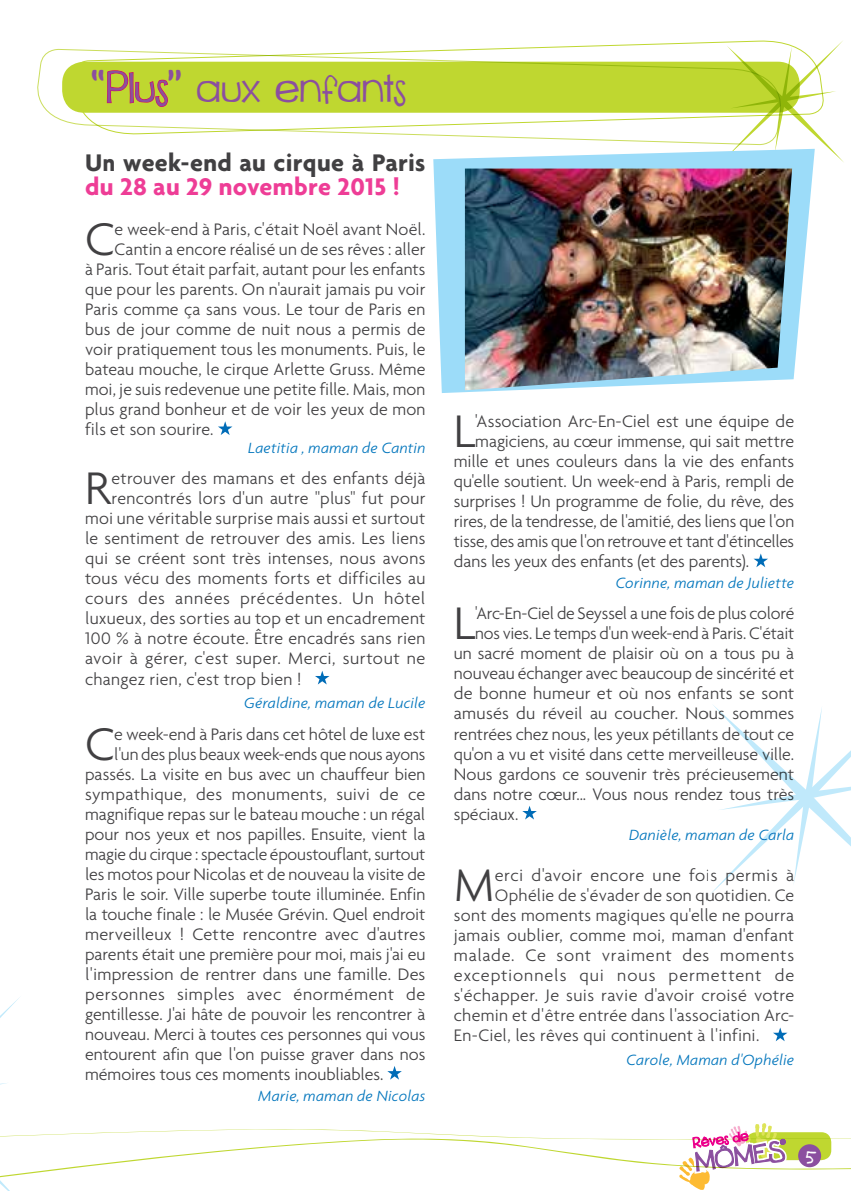
<style>
.page{position:relative;width:851px;height:1191px;background:#fff}
.page>*{position:absolute;margin:0;border:0;box-sizing:border-box;transform-origin:0 0}
.t1{font:300 49.4px "Agenda";color:#414042}
.t2{font:44px "kitsu";letter-spacing:-.005em;color:#8b4f9f}
.t3{font:700 26px "Agenda";letter-spacing:.01em;color:#414042}
.t4{font:700 26px "Agenda";letter-spacing:.015em;color:#ee3d96}
.t5{font:22px "Providence Sans";color:#fff}
.t6{font:300 18px "Agenda";color:#414042}
.t7{font:300 18px "Agenda";letter-spacing:.02em;color:#414042}
.t8{font:300 18px "Agenda";letter-spacing:.025em;color:#414042}
.t9{font:300 18px "Agenda";letter-spacing:.04em;color:#414042}
.t10{font:300 18px "Agenda";letter-spacing:.03em;color:#414042}
.t11{font:300 18px "Agenda";letter-spacing:.05em;color:#414042}
.t12{font:italic 300 16px "Agenda";letter-spacing:.015em;color:#0075bc}
</style>
<div class="page">
<svg style="left:510px;top:41px;width:214px;height:7px"></svg>
<svg style="left:37px;top:48px;width:687px;height:96px"></svg>
<svg style="left:724px;top:40px;width:120px;height:122px"></svg>
<svg style="left:106px;top:70px;width:96px;height:38px;background:#c2ba36"></svg>
<svg style="left:218px;top:421px;width:14px;height:14px"></svg>
<svg style="left:315px;top:671px;width:14px;height:13px"></svg>
<svg style="left:753px;top:553px;width:15px;height:14px"></svg>
<svg style="left:522px;top:806px;width:14px;height:13px"></svg>
<svg style="left:433px;top:149px;width:381px;height:244px;fill:#9cdcf9"></svg>
<img style="left:465px;top:169px;width:327px;height:221px">
<svg style="left:710px;top:705px;width:140px;height:189px"></svg>
<svg style="left:0;top:997px;width:850px;height:194px"></svg>
<h2 class="t2" style="left:90px;top:64px;width:317px">“Plus” aux enfants</h2>
<h3 class="t3" style="left:85px;top:146px;width:342px">Un week-end au cirque à Paris</h3>
<h3 class="t4" style="left:85px;top:170px;width:316px">du 28 au 29 novembre 2015 !</h3>
<h1 class="t1" style="left:85px;top:210px;width:31px">C</h1>
<p class="t6" style="left:115px;top:219px;width:312px">e week-end à Paris, c'était Noël avant Noël.</p>
<p class="t6" style="left:115px;top:239px;width:312px">Cantin a encore réalisé un de ses rêves : aller</p>
<p class="t6" style="left:85px;top:259px;width:342px">à Paris. Tout était parfait, autant pour les enfants</p>
<p class="t6" style="left:85px;top:279px;width:342px">que pour les parents. On n'aurait jamais pu voir</p>
<p class="t6" style="left:85px;top:299px;width:342px">Paris comme ça sans vous. Le tour de Paris en</p>
<p class="t6" style="left:85px;top:319px;width:342px">bus de jour comme de nuit nous a permis de</p>
<p class="t6" style="left:85px;top:339px;width:342px">voir pratiquement tous les monuments. Puis, le</p>
<p class="t6" style="left:85px;top:359px;width:342px">bateau mouche, le cirque Arlette Gruss. Même</p>
<p class="t6" style="left:85px;top:379px;width:342px">moi, je suis redevenue une petite fille. Mais, mon</p>
<p class="t6" style="left:85px;top:399px;width:342px">plus grand bonheur et de voir les yeux de mon</p>
<p class="t6" style="left:85px;top:419px;width:130px">fils et son sourire.</p>
<p class="t12" style="left:248px;top:438px;width:179px">Laetitia , maman de Cantin</p>
<h1 class="t1" style="left:85px;top:459px;width:28px">R</h1>
<p class="t7" style="left:112px;top:468px;width:315px">etrouver des mamans et des enfants déjà</p>
<p class="t6" style="left:112px;top:488px;width:315px">rencontrés lors d'un autre "plus" fut pour</p>
<p class="t6" style="left:85px;top:508px;width:342px">moi une véritable surprise mais aussi et surtout</p>
<p class="t6" style="left:85px;top:528px;width:342px">le sentiment de retrouver des amis. Les liens</p>
<p class="t6" style="left:85px;top:548px;width:342px">qui se créent sont très intenses, nous avons</p>
<p class="t6" style="left:85px;top:568px;width:342px">tous vécu des moments forts et difficiles au</p>
<p class="t9" style="left:85px;top:588px;width:342px">cours des années précédentes. Un hôtel</p>
<p class="t7" style="left:85px;top:608px;width:342px">luxueux, des sorties au top et un encadrement</p>
<p class="t7" style="left:85px;top:628px;width:342px">100 % à notre écoute. Être encadrés sans rien</p>
<p class="t8" style="left:85px;top:648px;width:342px">avoir à gérer, c'est super. Merci, surtout ne</p>
<p class="t6" style="left:85px;top:668px;width:218px">changez rien, c'est trop bien !</p>
<p class="t12" style="left:244px;top:693px;width:183px">Géraldine, maman de Lucile</p>
<h1 class="t1" style="left:85px;top:714px;width:31px">C</h1>
<p class="t6" style="left:114px;top:723px;width:313px">e week-end à Paris dans cet hôtel de luxe est</p>
<p class="t6" style="left:114px;top:743px;width:313px">l'un des plus beaux week-ends que nous ayons</p>
<p class="t6" style="left:85px;top:763px;width:342px">passés. La visite en bus avec un chauffeur bien</p>
<p class="t7" style="left:85px;top:783px;width:342px">sympathique, des monuments, suivi de ce</p>
<p class="t6" style="left:85px;top:803px;width:342px">magnifique repas sur le bateau mouche : un régal</p>
<p class="t6" style="left:85px;top:823px;width:342px">pour nos yeux et nos papilles. Ensuite, vient la</p>
<p class="t6" style="left:85px;top:843px;width:342px">magie du cirque : spectacle époustouflant, surtout</p>
<p class="t6" style="left:85px;top:863px;width:342px">les motos pour Nicolas et de nouveau la visite de</p>
<p class="t6" style="left:85px;top:883px;width:342px">Paris le soir. Ville superbe toute illuminée. Enfin</p>
<p class="t6" style="left:85px;top:903px;width:342px">la touche finale : le Musée Grévin. Quel endroit</p>
<p class="t6" style="left:85px;top:923px;width:342px">merveilleux ! Cette rencontre avec d'autres</p>
<p class="t6" style="left:85px;top:943px;width:342px">parents était une première pour moi, mais j'ai eu</p>
<p class="t6" style="left:85px;top:963px;width:342px">l'impression de rentrer dans une famille. Des</p>
<p class="t10" style="left:85px;top:983px;width:342px">personnes simples avec énormément de</p>
<p class="t6" style="left:85px;top:1003px;width:342px">gentillesse. J'ai hâte de pouvoir les rencontrer à</p>
<p class="t6" style="left:85px;top:1023px;width:342px">nouveau. Merci à toutes ces personnes qui vous</p>
<p class="t6" style="left:85px;top:1043px;width:342px">entourent afin que l'on puisse graver dans nos</p>
<p class="t6" style="left:85px;top:1063px;width:300px">mémoires tous ces moments inoubliables.</p>
<p class="t12" style="left:258px;top:1086px;width:169px">Marie, maman de Nicolas</p>
<h1 class="t1" style="left:454px;top:402px;width:23px">L</h1>
<p class="t6" style="left:475px;top:411px;width:320px">'Association Arc-En-Ciel est une équipe de</p>
<p class="t6" style="left:475px;top:431px;width:320px">magiciens, au cœur immense, qui sait mettre</p>
<p class="t6" style="left:454px;top:451px;width:342px">mille et unes couleurs dans la vie des enfants</p>
<p class="t6" style="left:454px;top:471px;width:342px">qu'elle soutient. Un week-end à Paris, rempli de</p>
<p class="t6" style="left:454px;top:491px;width:342px">surprises ! Un programme de folie, du rêve, des</p>
<p class="t6" style="left:454px;top:511px;width:342px">rires, de la tendresse, de l'amitié, des liens que l'on</p>
<p class="t6" style="left:454px;top:531px;width:342px">tisse, des amis que l'on retrouve et tant d'étincelles</p>
<p class="t6" style="left:454px;top:551px;width:297px">dans les yeux des enfants (et des parents).</p>
<p class="t12" style="left:615px;top:573px;width:180px">Corinne, maman de Juliette</p>
<h1 class="t1" style="left:454px;top:594px;width:23px">L</h1>
<p class="t6" style="left:475px;top:603px;width:320px">'Arc-En-Ciel de Seyssel a une fois de plus coloré</p>
<p class="t6" style="left:475px;top:623px;width:320px">nos vies. Le temps d'un week-end à Paris. C'était</p>
<p class="t6" style="left:454px;top:643px;width:342px">un sacré moment de plaisir où on a tous pu à</p>
<p class="t6" style="left:454px;top:663px;width:342px">nouveau échanger avec beaucoup de sincérité et</p>
<p class="t6" style="left:454px;top:683px;width:342px">de bonne humeur et où nos enfants se sont</p>
<p class="t6" style="left:454px;top:703px;width:342px">amusés du réveil au coucher. Nous sommes</p>
<p class="t6" style="left:454px;top:723px;width:342px">rentrées chez nous, les yeux pétillants de tout ce</p>
<p class="t6" style="left:454px;top:743px;width:342px">qu'on a vu et visité dans cette merveilleuse ville.</p>
<p class="t6" style="left:454px;top:763px;width:342px">Nous gardons ce souvenir très précieusement</p>
<p class="t6" style="left:454px;top:783px;width:342px">dans notre cœur... Vous nous rendez tous très</p>
<p class="t6" style="left:454px;top:803px;width:66px">spéciaux.</p>
<p class="t12" style="left:629px;top:826px;width:167px">Danièle, maman de Carla</p>
<h1 class="t1" style="left:454px;top:856px;width:42px">M</h1>
<p class="t8" style="left:495px;top:865px;width:301px">erci d'avoir encore une fois permis à</p>
<p class="t6" style="left:495px;top:885px;width:301px">Ophélie de s'évader de son quotidien. Ce</p>
<p class="t7" style="left:454px;top:905px;width:342px">sont des moments magiques qu'elle ne pourra</p>
<p class="t7" style="left:454px;top:925px;width:342px">jamais oublier, comme moi, maman d'enfant</p>
<p class="t9" style="left:454px;top:945px;width:342px">malade. Ce sont vraiment des moments</p>
<p class="t11" style="left:454px;top:965px;width:342px">exceptionnels qui nous permettent de</p>
<p class="t7" style="left:454px;top:985px;width:342px">s'échapper. Je suis ravie d'avoir croisé votre</p>
<p class="t6" style="left:454px;top:1005px;width:342px">chemin et d'être entrée dans l'association Arc-</p>
<p class="t6" style="left:454px;top:1025px;width:307px">En-Ciel, les rêves qui continuent à l'infini.</p>
<p class="t12" style="left:626px;top:1050px;width:169px">Carole, Maman d'Ophélie</p>
<p class="t5" style="left:803px;top:1142px;width:16px">5</p>
</div>
